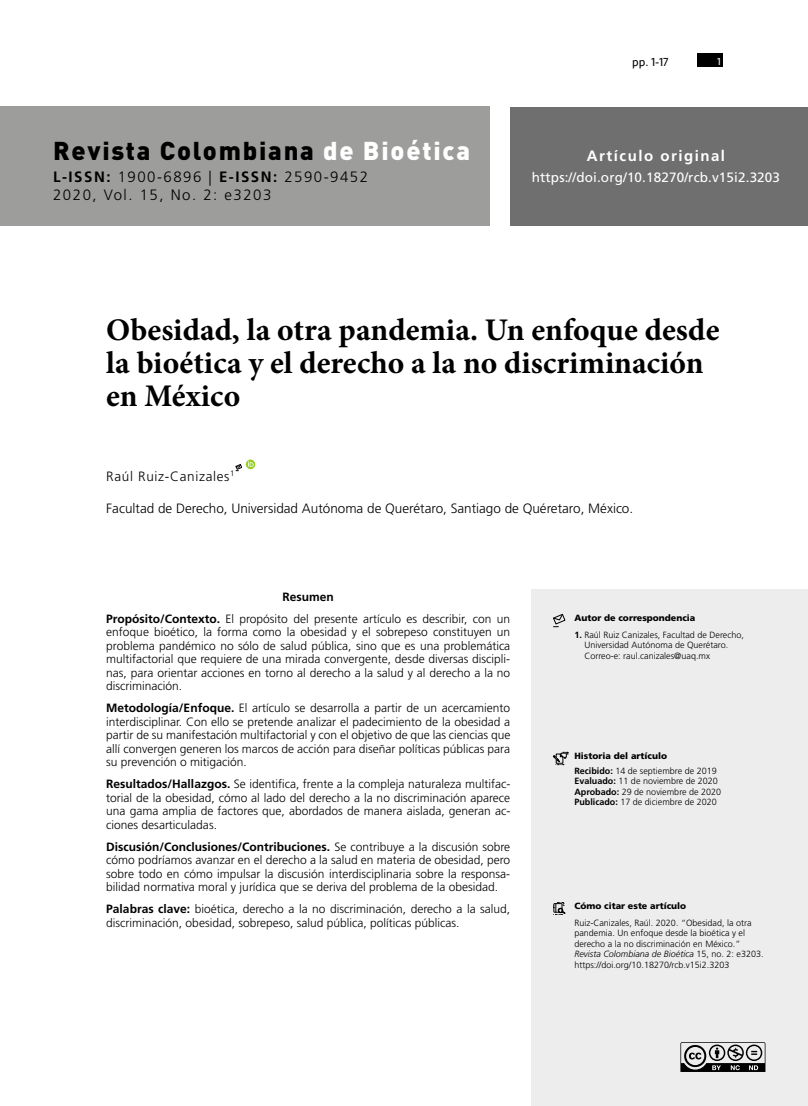
<style>
.page{position:relative;width:808px;height:1106px;background:#fff}
.page>*{position:absolute;margin:0;border:0;box-sizing:border-box;transform-origin:0 0}
.t1{font:700 31.5px/33px "Minion Pro";color:#000}
.t2{font:900 25.5px "DIN Pro";letter-spacing:.07em;color:#000}
.t3{font:300 15px/18px "Frutiger LT Std";letter-spacing:.1em;color:#000}
.t4{font:700 15px "Frutiger LT Std";letter-spacing:.1em;color:#fff}
.t5{font:300 13.5px "Frutiger LT Std";color:#000}
.t6{font:13.5px "Frutiger LT Std";letter-spacing:.01em;color:#fff}
.t7{font:300 13.5px "Frutiger LT Std";letter-spacing:.05em;color:#000}
.t8{font:300 12px/13.5px "Frutiger LT Std";color:#000;text-align:justify}
.t9{font:12px "Seravek";color:#000}
.t10{font:10.5px "Seravek";color:#fff}
.t11{font:300 9px/10.5px "Frutiger LT Std";color:#000}
.t12{font:900 9px "Frutiger LT Std";color:#000}
.s1{color:#fff}
.s2{font-weight:700}
.s3{font-weight:900}
.s4{font-style:italic}
</style>
<div class="page">
<div style="left:698px;top:53px;width:25px;height:14px;background:#000"></div>
<div style="left:0;top:107px;width:489px;height:119px;background:#9d9d9c"></div>
<div style="left:510px;top:107px;width:298px;height:118px;background:#706f6f"></div>
<div style="left:531px;top:590px;width:277px;height:516px;background:#ededed"></div>
<svg style="left:680px;top:1042px;width:85px;height:29px"></svg>
<svg style="left:553px;top:613px;width:13px;height:14px"></svg>
<svg style="left:553px;top:751px;width:15px;height:14px"></svg>
<svg style="left:553px;top:902px;width:12px;height:13px"></svg>
<svg style="left:236px;top:459px;width:19px;height:12px"></svg>
<h2 class="t2" style="left:53px;top:134px;width:418px">Revista Colombiana <span class="s1">de Bioética</span></h2>
<p class="t3" style="left:53px;top:168px;width:316px"><span class="s2">L-ISSN:</span> 1900-6896 | <span class="s2">E-ISSN:</span> 2590-9452<br>2020, Vol. 15, No. 2: e3203</p>
<p class="t9" style="left:632px;top:53px;width:38px">pp. 1-17</p>
<p class="t10" style="left:717px;top:53px;width:5px">1</p>
<p class="t4" style="left:587px;top:147px;width:140px">Artículo original</p>
<p class="t6" style="left:532px;top:169px;width:250px">https://doi.org/10.18270/rcb.v15i2.3203</p>
<h1 class="t1" style="left:106px;top:313px;width:615px">Obesidad, la otra pandemia. Un enfoque desde la bioética y el derecho a la no discriminación en México</h1>
<p class="t7" style="left:106px;top:468px;width:130px">Raúl Ruiz-Canizales<sup>1</sup></p>
<p class="t5" style="left:106px;top:500px;width:528px">Facultad de Derecho, Universidad Autónoma de Querétaro, Santiago de Quéretaro, México.</p>
<p class="t8" style="left:106px;top:585px;width:405px;line-height:22px;text-align:center"><span class="s2">Resumen<br>Propósito/Contexto.</span> El propósito del presente artículo es describir, con un</p>
<p class="t8" style="left:106px;top:625px;width:405px">enfoque bioético, la forma como la obesidad y el sobrepeso constituyen un problema pandémico no sólo de salud pública, sino que es una problemática multifactorial que requiere de una mirada convergente, desde diversas discipli&shy;nas, para orientar acciones en torno al derecho a la salud y al derecho a la no discriminación.</p>
<p class="t8" style="left:106px;top:701px;width:405px"><span class="s2">Metodología/Enfoque.</span> El artículo se desarrolla a partir de un acercamiento interdisciplinar. Con ello se pretende analizar el padecimiento de la obesidad a partir de su manifestación multifactorial y con el objetivo de que las ciencias que allí convergen generen los marcos de acción para diseñar políticas públicas para su prevención o mitigación.</p>
<p class="t8" style="left:106px;top:777px;width:405px"><span class="s2">Resultados/Hallazgos.</span> Se identifica, frente a la compleja naturaleza multifac&shy;torial de la obesidad, cómo al lado del derecho a la no discriminación aparece una gama amplia de factores que, abordados de manera aislada, generan ac&shy;ciones desarticuladas.</p>
<p class="t8" style="left:106px;top:840px;width:405px"><span class="s2">Discusión/Conclusiones/Contribuciones.</span> Se contribuye a la discusión sobre cómo podríamos avanzar en el derecho a la salud en materia de obesidad, pero sobre todo en cómo impulsar la discusión interdisciplinaria sobre la responsa&shy;bilidad normativa moral y jurídica que se deriva del problema de la obesidad.</p>
<p class="t8" style="left:106px;top:902px;width:405px"><span class="s2">Palabras clave:</span> bioética, derecho a la no discriminación, derecho a la salud, discriminación, obesidad, sobrepeso, salud pública, políticas públicas.</p>
<p class="t12" style="left:574px;top:612px;width:122px">Autor de correspondencia</p>
<p class="t11" style="left:584px;top:629px;width:161px;text-indent:-10px"><span class="s2">1.</span> Raúl Ruiz Canizales, Facultad de Derecho,<br>Universidad Autónoma de Querétaro.<br>Correo-e: raul.canizales@uaq.mx</p>
<p class="t11" style="left:574px;top:748px;width:144px;line-height:14.7px"><span class="s3">Historia del artículo<br></span><span class="s2">Recibido:</span> 14 de septiembre de 2019</p>
<p class="t11" style="left:574px;top:775px;width:148px"><span class="s2">Evaluado:</span> 11 de noviembre de 2020<br><span class="s2">Aprobado:</span> 29 de noviembre de 2020<br><span class="s2">Publicado:</span> 17 de diciembre de 2020</p>
<p class="t12" style="left:574px;top:900px;width:113px">Cómo citar este artículo</p>
<p class="t11" style="left:574px;top:917px;width:191px">Ruiz-Canizales, Raúl. 2020. “Obesidad, la otra pandemia. Un enfoque desde la bioética y el derecho a la no discriminación en México.” <span class="s4">Revista Colombiana de Bioética</span> 15, no. 2: e3203. https://doi.org/10.18270/rcb.v15i2.3203</p>
</div>
